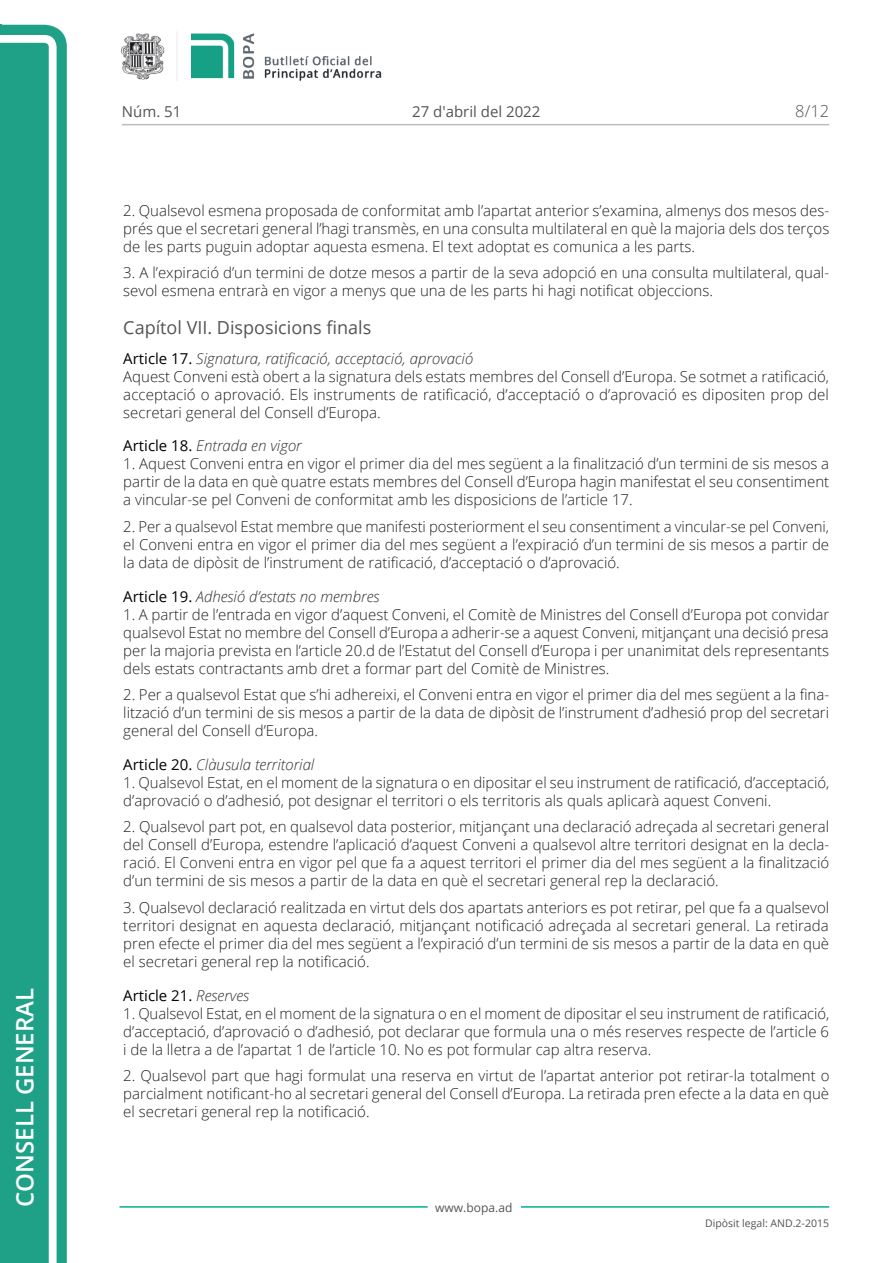
<style>
.page{position:relative;width:893px;height:1263px;background:#fff}
.page>*{position:absolute;margin:0;border:0;box-sizing:border-box;transform-origin:0 0}
.t1{font:600 24px "Open Sans";color:#fff}
.Titol_6{font:18px "Open Sans";color:#545454}
.t2{font:300 16.5px "Open Sans";color:#545454}
.Body_text{font:300 15px/18px "Open Sans";color:#231f20;text-align:justify}
.Titol_7{font:italic 300 15px "Open Sans";color:#303030}
.t3{font:15px "Open Sans";color:#545454}
.Titol_7-2{font:15px "Open Sans";color:#000}
.t4{font:12px "Open Sans";color:#545454}
.t5{font:10.5px "Open Sans";color:#545454}
.s1{font-weight:400;font-style:normal;color:#000}
.s2{font-weight:300;font-style:italic;color:#303030}
</style>
<div class="page">
<svg style="left:0;top:25px;width:67px;height:1238px;fill:#1ea187"></svg>
<div style="left:0;top:43px;width:49px;height:1220px;background:#1ea187"></div>
<img style="left:122px;top:32px;width:260px;height:49px">
<hr style="left:119px;top:1206px;width:309px;height:2px;background:#00ae91">
<hr style="left:521px;top:1206px;width:308px;height:2px;background:#00ae91">
<hr style="left:122px;top:124px;width:707px;height:1px;background:#bcbdc0">
<h1 class="t1" style="left:8px;top:1207px;width:220px;rotate:-90deg">Consell General</h1>
<p class="t3" style="left:122px;top:102px;width:61px">Núm. 51</p>
<p class="t3" style="left:412px;top:102px;width:130px">27 d'abril del 2022</p>
<p class="t2" style="left:795px;top:100px;width:35px">8/12</p>
<p class="Body_text" style="left:123px;top:201px;width:708px">2. Qualsevol esmena proposada de conformitat amb l’apartat anterior s’examina, almenys dos mesos des&shy;prés que el secretari general l’hagi transmès, en una consulta multilateral en què la majoria dels dos terços de les parts puguin adoptar aquesta esmena. El text adoptat es comunica a les parts.</p>
<p class="Body_text" style="left:123px;top:263px;width:707px">3. A l’expiració d’un termini de dotze mesos a partir de la seva adopció en una consulta multilateral, qual&shy;sevol esmena entrarà en vigor a menys que una de les parts hi hagi notificat objeccions.</p>
<p class="Titol_6" style="left:123px;top:315px;width:250px">Capítol VII. Disposicions finals</p>
<p class="Titol_7" style="left:123px;top:348px;width:351px"><span class="s1">Article 17.</span> Signatura, ratificació, acceptació, aprovació</p>
<p class="Body_text" style="left:123px;top:367px;width:707px">Aquest Conveni està obert a la signatura dels estats membres del Consell d’Europa. Se sotmet a ratificació, acceptació o aprovació. Els instruments de ratificació, d’acceptació o d’aprovació es dipositen prop del secretari general del Consell d’Europa.</p>
<p class="Titol_7" style="left:123px;top:436px;width:180px"><span class="s1">Article 18.</span> Entrada en vigor</p>
<p class="Body_text" style="left:123px;top:455px;width:707px">1. Aquest Conveni entra en vigor el primer dia del mes següent a la finalització d’un termini de sis mesos a partir de la data en què quatre estats membres del Consell d’Europa hagin manifestat el seu consentiment a vincular-se pel Conveni de conformitat amb les disposicions de l’article 17.</p>
<p class="Body_text" style="left:123px;top:517px;width:707px">2. Per a qualsevol Estat membre que manifesti posteriorment el seu consentiment a vincular-se pel Conveni, el Conveni entra en vigor el primer dia del mes següent a l’expiració d’un termini de sis mesos a partir de la data de dipòsit de l’instrument de ratificació, d’acceptació o d’aprovació.</p>
<p class="Titol_7" style="left:123px;top:586px;width:258px"><span class="s1">Article 19.</span> Adhesió d’estats no membres</p>
<p class="Body_text" style="left:123px;top:605px;width:707px">1. A partir de l’entrada en vigor d’aquest Conveni, el Comitè de Ministres del Consell d’Europa pot convidar qualsevol Estat no membre del Consell d’Europa a adherir-se a aquest Conveni, mitjançant una decisió presa per la majoria prevista en l’article 20.d de l’Estatut del Consell d’Europa i per unanimitat dels representants dels estats contractants amb dret a formar part del Comitè de Ministres.</p>
<p class="Body_text" style="left:123px;top:685px;width:707px">2. Per a qualsevol Estat que s’hi adhereixi, el Conveni entra en vigor el primer dia del mes següent a la fina&shy;lització d’un termini de sis mesos a partir de la data de dipòsit de l’instrument d’adhesió prop del secretari general del Consell d’Europa.</p>
<p class="Titol_7" style="left:123px;top:754px;width:193px"><span class="s1">Article 20.</span> Clàusula territorial</p>
<p class="Body_text" style="left:123px;top:773px;width:708px">1. Qualsevol Estat, en el moment de la signatura o en dipositar el seu instrument de ratificació, d’acceptació, d’aprovació o d’adhesió, pot designar el territori o els territoris als quals aplicarà aquest Conveni.</p>
<p class="Body_text" style="left:123px;top:818px;width:707px">2. Qualsevol part pot, en qualsevol data posterior, mitjançant una declaració adreçada al secretari general del Consell d’Europa, estendre l’aplicació d’aquest Conveni a qualsevol altre territori designat en la decla&shy;ració. El Conveni entra en vigor pel que fa a aquest territori el primer dia del mes següent a la finalització d’un termini de sis mesos a partir de la data en què el secretari general rep la declaració.</p>
<p class="Body_text" style="left:123px;top:898px;width:707px">3. Qualsevol declaració realitzada en virtut dels dos apartats anteriors es pot retirar, pel que fa a qualsevol territori designat en aquesta declaració, mitjançant notificació adreçada al secretari general. La retirada pren efecte el primer dia del mes següent a l’expiració d’un termini de sis mesos a partir de la data en què el secretari general rep la notificació.</p>
<p class="Titol_7-2" style="left:123px;top:985px;width:127px">Article 21. <span class="s2">Reserves</span></p>
<p class="Body_text" style="left:123px;top:1004px;width:707px">1. Qualsevol Estat, en el moment de la signatura o en el moment de dipositar el seu instrument de ratificació, d’acceptació, d’aprovació o d’adhesió, pot declarar que formula una o més reserves respecte de l’article 6 i de la lletra a de l’apartat 1 de l’article 10. No es pot formular cap altra reserva.</p>
<p class="Body_text" style="left:123px;top:1066px;width:708px">2. Qualsevol part que hagi formulat una reserva en virtut de l’apartat anterior pot retirar-la totalment o parcialment notificant-ho al secretari general del Consell d’Europa. La retirada pren efecte a la data en què el secretari general rep la notificació.</p>
<p class="t4" style="left:435px;top:1199px;width:79px">www.bopa.ad</p>
<p class="t5" style="left:705px;top:1216px;width:125px">Dipòsit legal: AND.2-2015</p>
</div>
